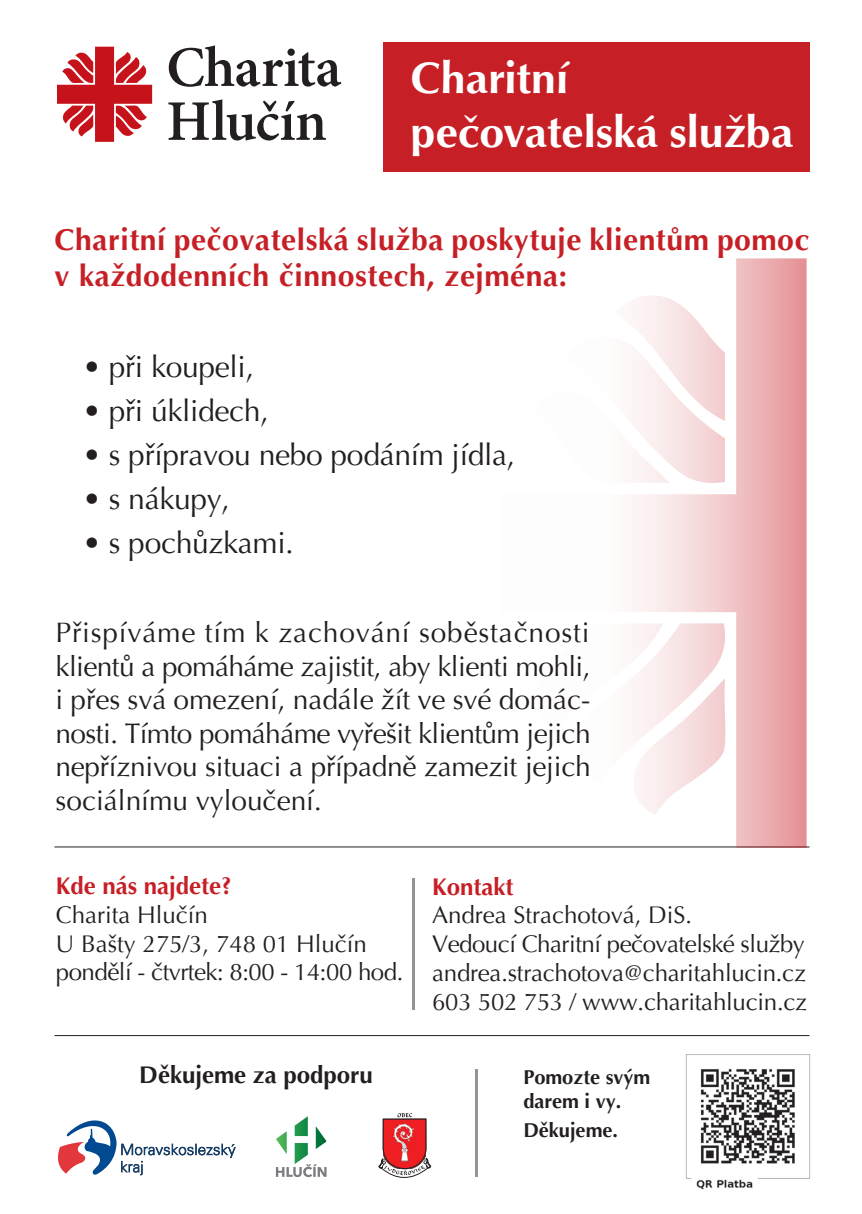
<style>
.page{position:relative;width:862px;height:1214px;background:#fff}
.page>*{position:absolute;margin:0;border:0;box-sizing:border-box;transform-origin:0 0}
.t1{font:500 45px "Optus TEE";letter-spacing:-.005em;color:#fff}
.t2{font:700 30px "Optima";letter-spacing:.02em;color:#c62026}
.t3{font:30px "Optima";letter-spacing:-.01em;color:#231f20}
.t4{font:28px/33.6px "Optima";color:#231f20;text-align:justify}
.t5{font:28px "Optima";letter-spacing:.03em;color:#231f20}
.t6{font:24px "Optima";letter-spacing:-.01em;color:#231f20}
.t7{font:700 24px "Optima";color:#c62026}
.t8{font:700 24px "Optima";color:#231f20}
.t9{font:700 20px/24px "Optima";color:#231f20}
</style>
<div class="page">
<hr style="left:54px;top:1034px;width:755px;height:1px;background:#231f20">
<svg style="left:276px;top:1116px;width:51px;height:60px"></svg>
<svg style="left:379px;top:1113px;width:52px;height:65px"></svg>
<svg style="left:58px;top:1120px;width:178px;height:55px"></svg>
<img style="left:685px;top:1054px;width:126px;height:135px">
<hr style="left:412px;top:877px;width:3px;height:132px;background:#939598">
<hr style="left:475px;top:1068px;width:3px;height:108px;background:#939598">
<svg style="left:168px;top:99px;width:158px;height:41px"></svg>
<svg style="left:169px;top:45px;width:172px;height:42px"></svg>
<svg style="left:57px;top:47px;width:95px;height:95px"></svg>
<div style="left:383px;top:43px;width:426px;height:128px;background:#c62026"></div>
<hr style="left:54px;top:846px;width:755px;height:1px;background:#231f20">
<svg style="left:500px;top:258px;width:306px;height:589px"></svg>
<svg style="left:533px;top:290px;width:192px;height:197px"></svg>
<svg style="left:532px;top:623px;width:197px;height:191px"></svg>
<p class="t1" style="left:410px;top:50px;width:160px">Charitní</p>
<p class="t1" style="left:410px;top:104px;width:385px">pečovatelská služba</p>
<p class="t2" style="left:55px;top:221px;width:756px">Charitní pečovatelská služba poskytuje klientům pomoc</p>
<p class="t2" style="left:55px;top:257px;width:514px">v každodenních činnostech, zejména:</p>
<p class="t3" style="left:83px;top:347px;width:173px">• při koupeli,</p>
<p class="t3" style="left:83px;top:391px;width:187px">• při úklidech,</p>
<p class="t3" style="left:83px;top:435px;width:434px">• s přípravou nebo podáním jídla,</p>
<p class="t3" style="left:83px;top:479px;width:148px">• s nákupy,</p>
<p class="t3" style="left:83px;top:523px;width:212px">• s pochůzkami.</p>
<p class="t5" style="left:56px;top:614px;width:535px">Přispíváme tím k zachování soběstačnosti</p>
<p class="t4" style="left:56px;top:649px;width:536px">klientů a pomáháme zajistit, aby klienti mohli, i přes svá omezení, nadále žít ve své domác&shy;nosti. Tímto pomáháme vyřešit klientům jejich nepříznivou situaci a případně zamezit jejich sociálnímu vyloučení.</p>
<p class="t7" style="left:56px;top:870px;width:178px">Kde nás najdete?</p>
<p class="t6" style="left:56px;top:899px;width:154px">Charita Hlučín</p>
<p class="t6" style="left:56px;top:928px;width:312px">U Bašty 275/3, 748 01 Hlučín</p>
<p class="t6" style="left:56px;top:957px;width:349px">pondělí - čtvrtek: 8:00 - 14:00 hod.</p>
<p class="t8" style="left:139px;top:1059px;width:235px">Děkujeme za podporu</p>
<p class="t7" style="left:432px;top:871px;width:83px">Kontakt</p>
<p class="t6" style="left:432px;top:900px;width:262px">Andrea Strachotová, DiS.</p>
<p class="t6" style="left:432px;top:928px;width:374px">Vedoucí Charitní pečovatelské služby</p>
<p class="t6" style="left:432px;top:957px;width:375px">andrea.strachotova@charitahlucin.cz</p>
<p class="t6" style="left:432px;top:986px;width:376px">603 502 753 / www.charitahlucin.cz</p>
<p class="t9" style="left:523px;top:1065px;width:128px">Pomozte svým darem i vy.</p>
<p class="t9" style="left:523px;top:1118px;width:96px">Děkujeme.</p>
</div>
